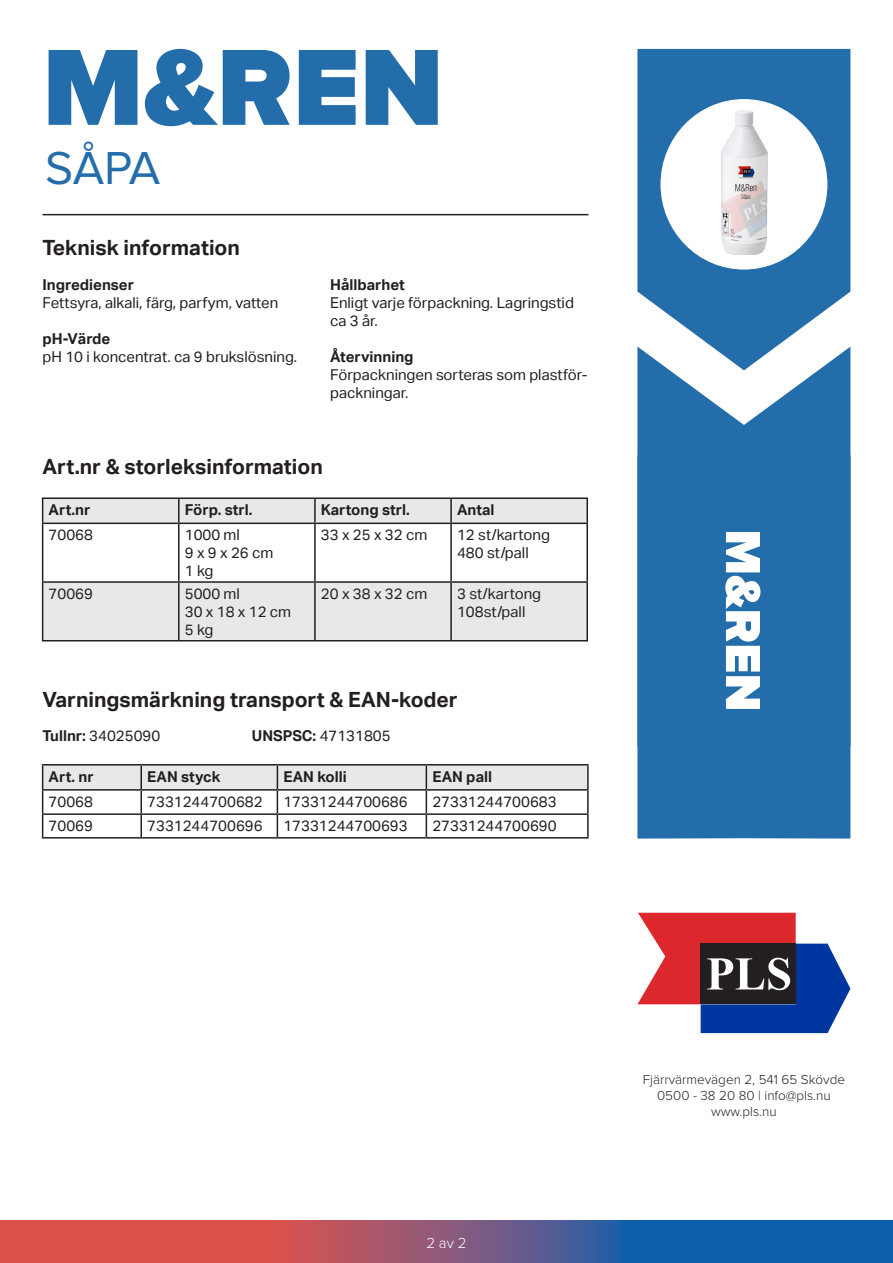
<style>
.page{position:relative;width:893px;height:1263px;background:#fff}
.page>*{position:absolute;margin:0;border:0;box-sizing:border-box;transform-origin:0 0}
.t1{font:900 112.2px "Proxima Nova";color:#246dab}
.t2{font:900 51px "Proxima Nova";color:#fff}
.t3{font:48px "Proxima Nova";color:#246dab}
.t4{font:700 21px "Aktiv Grotesk";color:#231f20}
.t5{font:15px/18px "Aktiv Grotesk";color:#231f20}
.t6{font:700 15px "Aktiv Grotesk";color:#231f20}
.t7{font:300 15px "Proxima Nova";color:#fff}
.t8{font:300 13.5px "Proxima Nova";color:#231f20}
.s1{font-weight:700}
</style>
<div class="page">
<svg style="left:637px;top:49px;width:213px;height:298px;background:#3b7cb4"></svg>
<div style="left:660px;top:99px;width:167px;height:171px;background:#fff;border-radius:50%"></div>
<svg style="left:0;top:1220px;width:893px;height:43px;background:#7b577a"></svg>
<svg style="left:637px;top:913px;width:213px;height:120px"></svg>
<img style="left:721px;top:110px;width:47px;height:145px">
<svg style="left:637px;top:347px;width:213px;height:108px;fill:#246dab"></svg>
<div style="left:637px;top:455px;width:213px;height:383px;background:#246dab"></div>
<hr style="left:43px;top:214px;width:545px;height:1px;background:#231f20">
<div style="left:43px;top:582px;width:136px;height:59px;background:#e8e9e7"></div>
<div style="left:180px;top:583px;width:406px;height:57px;background:#e8e9e7"></div>
<hr style="left:42px;top:497px;width:137px;height:2px;background:#231f20">
<div style="left:42px;top:498px;width:544px;height:25px;background:#e8e9e7"></div>
<hr style="left:179px;top:497px;width:136px;height:2px;background:#231f20">
<hr style="left:178px;top:499px;width:2px;height:24px;background:#231f20">
<hr style="left:315px;top:497px;width:136px;height:2px;background:#231f20">
<hr style="left:314px;top:499px;width:2px;height:24px;background:#231f20">
<hr style="left:451px;top:497px;width:137px;height:2px;background:#231f20">
<hr style="left:450px;top:499px;width:2px;height:24px;background:#231f20">
<hr style="left:586px;top:499px;width:2px;height:24px;background:#231f20">
<hr style="left:42px;top:523px;width:137px;height:1px;background:#231f20">
<hr style="left:42px;top:524px;width:1px;height:57px;background:#231f20">
<hr style="left:179px;top:523px;width:136px;height:1px;background:#231f20">
<hr style="left:178px;top:524px;width:2px;height:57px;background:#231f20">
<hr style="left:315px;top:523px;width:136px;height:1px;background:#231f20">
<hr style="left:314px;top:524px;width:2px;height:57px;background:#231f20">
<hr style="left:451px;top:523px;width:137px;height:1px;background:#231f20">
<hr style="left:450px;top:524px;width:2px;height:57px;background:#231f20">
<hr style="left:586px;top:524px;width:2px;height:57px;background:#231f20">
<hr style="left:42px;top:581px;width:137px;height:2px;background:#231f20">
<hr style="left:42px;top:583px;width:1px;height:57px;background:#231f20">
<hr style="left:179px;top:581px;width:136px;height:2px;background:#231f20">
<hr style="left:178px;top:583px;width:2px;height:57px;background:#231f20">
<hr style="left:315px;top:581px;width:136px;height:2px;background:#231f20">
<hr style="left:314px;top:583px;width:2px;height:57px;background:#231f20">
<hr style="left:451px;top:581px;width:137px;height:2px;background:#231f20">
<hr style="left:450px;top:583px;width:2px;height:57px;background:#231f20">
<hr style="left:586px;top:583px;width:2px;height:57px;background:#231f20">
<hr style="left:42px;top:640px;width:137px;height:1px;background:#231f20">
<hr style="left:179px;top:640px;width:136px;height:1px;background:#231f20">
<hr style="left:315px;top:640px;width:136px;height:1px;background:#231f20">
<hr style="left:451px;top:640px;width:137px;height:1px;background:#231f20">
<hr style="left:42px;top:764px;width:99px;height:1px;background:#231f20">
<hr style="left:141px;top:764px;width:136px;height:1px;background:#231f20">
<hr style="left:277px;top:764px;width:149px;height:1px;background:#231f20">
<hr style="left:426px;top:764px;width:163px;height:1px;background:#231f20">
<hr style="left:587px;top:765px;width:2px;height:24px;background:#231f20">
<hr style="left:426px;top:789px;width:163px;height:2px;background:#231f20">
<hr style="left:587px;top:791px;width:2px;height:22px;background:#231f20">
<hr style="left:426px;top:813px;width:163px;height:2px;background:#231f20">
<svg style="left:42px;top:765px;width:546px;height:72px"></svg>
<hr style="left:587px;top:815px;width:2px;height:22px;background:#231f20">
<hr style="left:42px;top:837px;width:99px;height:1px;background:#231f20">
<hr style="left:141px;top:837px;width:136px;height:1px;background:#231f20">
<hr style="left:277px;top:837px;width:149px;height:1px;background:#231f20">
<hr style="left:426px;top:837px;width:163px;height:1px;background:#231f20">
<p class="t1" style="left:43px;top:23px;width:403px">M&amp;REN</p>
<p class="t3" style="left:45px;top:141px;width:117px">SÅPA</p>
<p class="t4" style="left:43px;top:235px;width:199px">Teknisk information</p>
<p class="t6" style="left:43px;top:276px;width:93px">Ingredienser</p>
<p class="t5" style="left:43px;top:294px;width:237px">Fettsyra, alkali, färg, parfym, vatten</p>
<p class="t6" style="left:43px;top:330px;width:69px">pH-Värde</p>
<p class="t5" style="left:43px;top:348px;width:256px">pH 10 i koncentrat. ca 9 brukslösning.</p>
<p class="t6" style="left:330px;top:276px;width:76px">Hållbarhet</p>
<p class="t5" style="left:330px;top:294px;width:245px">Enligt varje förpackning. Lagringstid ca 3 år.</p>
<p class="t6" style="left:330px;top:348px;width:85px">Återvinning</p>
<p class="t5" style="left:330px;top:366px;width:259px">Förpackningen sorteras som plastför&shy;packningar.</p>
<p class="t4" style="left:43px;top:455px;width:282px">Art.nr &amp; storleksinformation</p>
<p class="t6" style="left:49px;top:501px;width:43px">Art.nr</p>
<p class="t6" style="left:185px;top:501px;width:69px">Förp. strl.</p>
<p class="t6" style="left:321px;top:501px;width:90px">Kartong strl.</p>
<p class="t6" style="left:457px;top:501px;width:39px">Antal</p>
<p class="t5" style="left:49px;top:526px;width:46px">70068</p>
<p class="t5" style="left:185px;top:526px;width:57px">1000 ml</p>
<p class="t5" style="left:185px;top:544px;width:90px">9 x 9 x 26 cm</p>
<p class="t5" style="left:185px;top:562px;width:30px">1 kg</p>
<p class="t5" style="left:321px;top:526px;width:108px">33 x 25 x 32 cm</p>
<p class="t5" style="left:457px;top:526px;width:94px">12 st/kartong</p>
<p class="t5" style="left:457px;top:544px;width:73px">480 st/pall</p>
<p class="t5" style="left:49px;top:584px;width:46px">70069</p>
<p class="t5" style="left:185px;top:584px;width:57px">5000 ml</p>
<p class="t5" style="left:185px;top:602px;width:108px">30 x 18 x 12 cm</p>
<p class="t5" style="left:185px;top:620px;width:30px">5 kg</p>
<p class="t5" style="left:321px;top:584px;width:108px">20 x 38 x 32 cm</p>
<p class="t5" style="left:457px;top:584px;width:86px">3 st/kartong</p>
<p class="t5" style="left:457px;top:602px;width:70px">108st/pall</p>
<p class="t4" style="left:43px;top:687px;width:417px">Varningsmärkning transport &amp; EAN-koder</p>
<p class="t5" style="left:252px;top:726px;width:140px"><span class="s1">UNSPSC:</span> 47131805</p>
<p class="t5" style="left:43px;top:726px;width:119px"><span class="s1">Tullnr:</span> 34025090</p>
<p class="t6" style="left:49px;top:767px;width:47px">Art. nr</p>
<p class="t6" style="left:147px;top:767px;width:75px">EAN styck</p>
<p class="t6" style="left:283px;top:767px;width:65px">EAN kolli</p>
<p class="t6" style="left:432px;top:767px;width:61px">EAN pall</p>
<p class="t5" style="left:49px;top:792px;width:46px">70068</p>
<p class="t5" style="left:147px;top:792px;width:117px">7331244700682</p>
<p class="t5" style="left:283px;top:792px;width:126px">17331244700686</p>
<p class="t5" style="left:432px;top:792px;width:126px">27331244700683</p>
<p class="t5" style="left:49px;top:817px;width:46px">70069</p>
<p class="t5" style="left:147px;top:817px;width:117px">7331244700696</p>
<p class="t5" style="left:283px;top:817px;width:126px">17331244700693</p>
<p class="t5" style="left:432px;top:817px;width:126px">27331244700690</p>
<p class="t2" style="left:772px;top:529px;width:184px;rotate:90deg">M&amp;REN</p>
<p class="t7" style="left:426px;top:1231px;width:42px">2 av 2</p>
<p class="t8" style="left:643px;top:1069px;width:204px">Fjärrvärmevägen 2, 541 65 Skövde</p>
<p class="t8" style="left:657px;top:1086px;width:175px">0500 - 38 20 80 | info@pls.nu</p>
<p class="t8" style="left:711px;top:1102px;width:67px">www.pls.nu</p>
</div>
